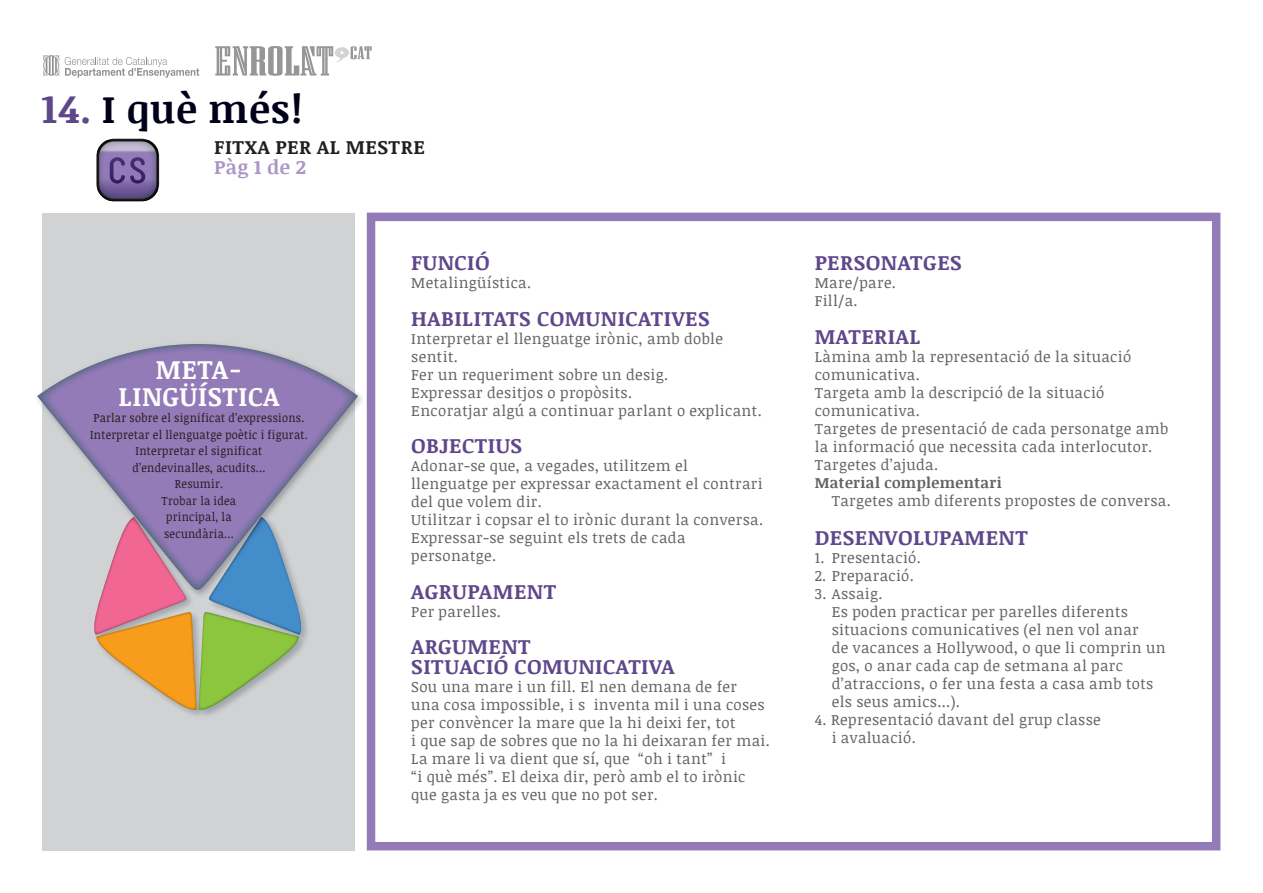
<style>
.page{position:relative;width:1263px;height:893px;background:#fff}
.page>*{position:absolute;margin:0;border:0;box-sizing:border-box;transform-origin:0 0}
.TITOL_FITXA{font:700 39px "Noticia Text";letter-spacing:.025em;color:#000119}
.Titular_1{font:700 27px "Noticia Text";letter-spacing:.025em;color:#fff;scale:.95 1}
.Text_2cols{font:700 21px "Noticia Text";letter-spacing:.025em;color:#5e478a}
.Cos_de_Text{font:700 19.5px "Noticia Text";letter-spacing:.025em;color:#231f20}
.Cos_de_Text-2{font:700 19.5px "Noticia Text";color:#a996c7}
.Text_2cols-2{font:15px/18px "Noticia Text";letter-spacing:.025em;color:#636366}
.Text_2cols-3{font:700 15px "Noticia Text";letter-spacing:.025em;color:#636366}
.Text_triangle{font:12px/16.5px "Noticia Text";letter-spacing:.025em;color:#231f20;text-align:center;scale:.92 1}
.s1{font-size:40.5px;color:#5e478a}
</style>
<div class="page">
<div style="left:43px;top:213px;width:312px;height:637px;background:#d1d2d4"></div>
<div style="left:367px;top:213px;width:853px;height:637px;border:9px solid #937bb8"></div>
<div style="left:90px;top:600px;width:222px;height:121px;background:#d1d2d4"></div>
<svg style="left:91px;top:600px;width:214px;height:112px;background:#bcb17d"></svg>
<img style="left:42px;top:339px;width:327px;height:261px">
<svg style="left:37px;top:344px;width:321px;height:246px;background:#a89abf"></svg>
<svg style="left:65px;top:57px;width:134px;height:21px"></svg>
<svg style="left:43px;top:55px;width:16px;height:21px"></svg>
<svg style="left:215px;top:46px;width:157px;height:30px"></svg>
<div style="left:96px;top:139px;width:63px;height:62px;border:3px solid #231f20;border-radius:16px"></div>
<svg style="left:98px;top:140px;width:60px;height:60px;background:#796998"></svg>
<p class="TITOL_FITXA" style="left:41px;top:81px;width:263px"><span class="s1">14.</span> I què més!</p>
<p class="Cos_de_Text" style="left:214px;top:133px;width:212px">FITXA PER AL MESTRE</p>
<p class="Cos_de_Text-2" style="left:214px;top:153px;width:93px">Pàg 1 de 2</p>
<p class="Titular_1" style="left:156px;top:350px;width:92px">META-</p>
<p class="Titular_1" style="left:118px;top:377px;width:171px">LINGÜÍSTICA</p>
<p class="Text_triangle" style="left:93px;top:409px;width:231px">Parlar sobre el significat d’expressions.</p>
<p class="Text_triangle" style="left:90px;top:426px;width:238px">Interpretar el llenguatge poètic i figurat.</p>
<p class="Text_triangle" style="left:136px;top:442px;width:139px">Interpretar el significat</p>
<p class="Text_triangle" style="left:132px;top:459px;width:146px">d’endevinalles, acudits...</p>
<p class="Text_triangle" style="left:175px;top:475px;width:54px">Resumir.</p>
<p class="Text_triangle" style="left:162px;top:492px;width:83px">Trobar la idea principal, la</p>
<p class="Text_triangle" style="left:164px;top:525px;width:77px">secundària...</p>
<p class="Text_2cols" style="left:411px;top:248px;width:80px">FUNCIÓ</p>
<p class="Text_2cols-2" style="left:411px;top:273px;width:121px">Metalingüística.</p>
<p class="Text_2cols" style="left:411px;top:303px;width:300px">HABILITATS COMUNICATIVES</p>
<p class="Text_2cols-2" style="left:411px;top:329px;width:313px">Interpretar el llenguatge irònic, amb doble sentit.</p>
<p class="Text_2cols-2" style="left:411px;top:365px;width:258px">Fer un requeriment sobre un desig.</p>
<p class="Text_2cols-2" style="left:411px;top:383px;width:222px">Expressar desitjos o propòsits.</p>
<p class="Text_2cols-2" style="left:411px;top:401px;width:352px">Encoratjar algú a continuar parlant o explicant.</p>
<p class="Text_2cols" style="left:411px;top:431px;width:112px">OBJECTIUS</p>
<p class="Text_2cols-2" style="left:411px;top:456px;width:353px">Adonar-se que, a vegades, utilitzem el llenguatge per expressar exactament el contrari del que volem dir.</p>
<p class="Text_2cols-2" style="left:411px;top:510px;width:353px">Utilitzar i copsar el to irònic durant la conversa.</p>
<p class="Text_2cols-2" style="left:411px;top:528px;width:276px">Expressar-se seguint els trets de cada personatge.</p>
<p class="Text_2cols" style="left:411px;top:576px;width:146px">AGRUPAMENT</p>
<p class="Text_2cols-2" style="left:411px;top:602px;width:91px">Per parelles.</p>
<p class="Text_2cols" style="left:411px;top:632px;width:121px">ARGUMENT</p>
<p class="Text_2cols" style="left:411px;top:651px;width:265px">SITUACIÓ COMUNICATIVA</p>
<p class="Text_2cols-2" style="left:411px;top:677px;width:360px">Sou una mare i un fill. El nen demana de fer<br>una cosa impossible, i s inventa mil i una coses per convèncer la mare que la hi deixi fer, tot<br>i que sap de sobres que no la hi deixaran fer mai.<br>La mare li va dient que sí, que “oh i tant” i<br>“i què més”. El deixa dir, però amb el to irònic que gasta ja es veu que no pot ser.</p>
<p class="Text_2cols" style="left:815px;top:248px;width:149px">PERSONATGES</p>
<p class="Text_2cols-2" style="left:815px;top:273px;width:83px">Mare/pare.</p>
<p class="Text_2cols-2" style="left:815px;top:291px;width:44px">Fill/a.</p>
<p class="Text_2cols" style="left:815px;top:321px;width:107px">MATERIAL</p>
<p class="Text_2cols-2" style="left:815px;top:347px;width:318px">Làmina amb la representació de la situació comunicativa.</p>
<p class="Text_2cols-2" style="left:815px;top:383px;width:291px">Targeta amb la descripció de la situació comunicativa.</p>
<p class="Text_2cols-2" style="left:815px;top:419px;width:355px">Targetes de presentació de cada personatge amb la informació que necessita cada interlocutor.</p>
<p class="Text_2cols-2" style="left:815px;top:455px;width:125px">Targetes d’ajuda.</p>
<p class="Text_2cols-3" style="left:815px;top:472px;width:189px">Material complementari</p>
<p class="Text_2cols-2" style="left:832px;top:491px;width:341px">Targetes amb diferents propostes de conversa.</p>
<p class="Text_2cols" style="left:815px;top:522px;width:215px">DESENVOLUPAMENT</p>
<p class="Text_2cols-2" style="left:815px;top:548px;width:108px">1. Presentació.</p>
<p class="Text_2cols-2" style="left:815px;top:566px;width:101px">2. Preparació.</p>
<p class="Text_2cols-2" style="left:815px;top:584px;width:69px">3. Assaig.</p>
<p class="Text_2cols-2" style="left:832px;top:602px;width:298px">Es poden practicar per parelles diferents</p>
<p class="Text_2cols-2" style="left:832px;top:620px;width:309px">situacions comunicatives (el nen vol anar</p>
<p class="Text_2cols-2" style="left:832px;top:638px;width:335px">de vacances a Hollywood, o que li comprin un</p>
<p class="Text_2cols-2" style="left:832px;top:656px;width:293px">gos, o anar cada cap de setmana al parc</p>
<p class="Text_2cols-2" style="left:832px;top:674px;width:323px">d’atraccions, o fer una festa a casa amb tots els seus amics...).</p>
<p class="Text_2cols-2" style="left:815px;top:710px;width:288px">4. Representació davant del grup classe</p>
<p class="Text_2cols-2" style="left:832px;top:728px;width:86px">i avaluació.</p>
</div>
